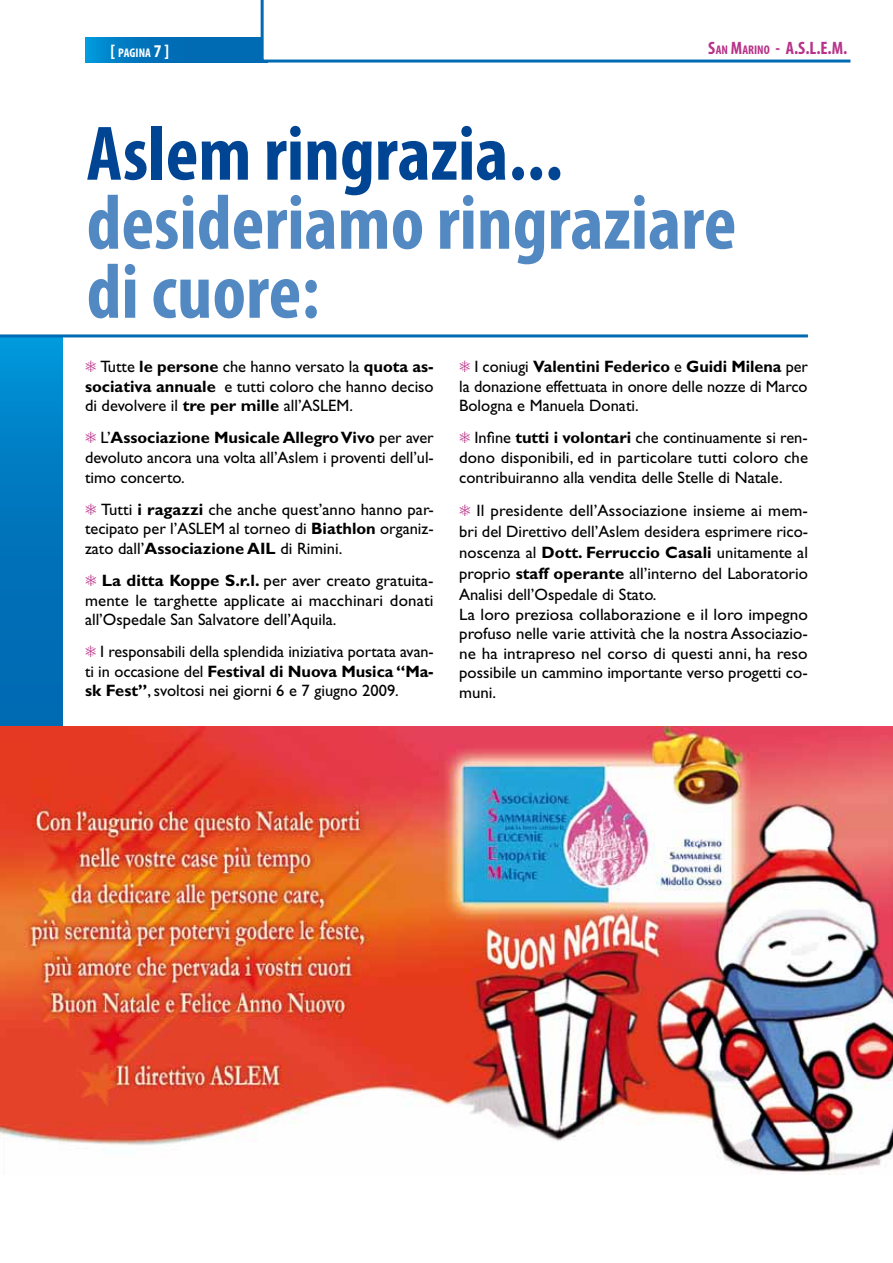
<style>
.page{position:relative;width:893px;height:1263px;background:#fff}
.page>*{position:absolute;margin:0;border:0;box-sizing:border-box;transform-origin:0 0}
.t1{font:700 condensed 78px/69px "Myriad Pro";color:#5389c2}
.t2{font:700 condensed 78px "Myriad Pro";color:#004494}
.t3{font:700 condensed 18px "Myriad Pro";color:#b73288}
.t4{font:16.5px/19.5px "Gill Sans";color:#000;text-align:justify}
.t5{font:16.5px/19.5px "Gill Sans";color:#000;text-align:justify;scale:1.04 1}
.t6{font:700 condensed 12.6px "Myriad Pro";color:#fff}
.s1{font-size:18px}
.s2{font-style:inherit}
.s3{font-size:12.6px}
.s4{color:#b73288}
.s5{font-weight:700}
</style>
<div class="page">
<svg style="left:85px;top:37px;width:174px;height:26px;background:#0074bb"></svg>
<svg style="left:259px;top:0;width:592px;height:63px"></svg>
<div style="left:0;top:336px;width:62px;height:412px;background:linear-gradient(to bottom,#008fd4,#0060aa)"></div>
<hr style="left:0;top:334px;width:808px;height:3px;background:#006ab3">
<img style="left:0;top:726px;width:893px;height:448px">
<p class="t6" style="left:111px;top:44px;width:60px"><span class="s1">[</span> PAGINA <span class="s1">7 ]</span></p>
<p class="t3" style="left:708px;top:37px;width:141px"><span class="s2">S</span><span class="s3">AN</span> <span class="s2">M</span><span class="s3">ARINO</span> <span class="s2">-</span> A.S.L.E.M.</p>
<h1 class="t2" style="left:87px;top:105px;width:478px">Aslem ringrazia...</h1>
<h1 class="t1" style="left:87px;top:187px;width:651px">desideriamo ringraziare di cuore:</h1>
<p class="t4" style="left:85px;top:357px;width:350px"><span class="s4">❅</span> Tutte <span class="s5">le persone</span> che hanno versato la <span class="s5">quota as&shy;sociativa annuale</span> e tutti coloro che hanno deciso di devolvere il <span class="s5">tre per mille</span> all’ASLEM.</p>
<p class="t4" style="left:85px;top:428px;width:350px"><span class="s4">❅</span> L’<span class="s5">Associazione Musicale Allegro Vivo</span> per aver devoluto ancora una volta all’Aslem i proventi dell’ul&shy;timo concerto.</p>
<p class="t4" style="left:85px;top:499px;width:350px"><span class="s4">❅</span> Tutti <span class="s5">i ragazzi</span> che anche quest’anno hanno par&shy;tecipato per l’ASLEM al torneo di <span class="s5">Biathlon</span> organiz&shy;zato dall’<span class="s5">Associazione AIL</span> di Rimini.</p>
<p class="t4" style="left:85px;top:571px;width:350px"><span class="s4">❅</span> <span class="s5">La ditta Koppe S.r.l.</span> per aver creato gratuita&shy;mente le targhette applicate ai macchinari donati all’Ospedale San Salvatore dell’Aquila.</p>
<p class="t4" style="left:85px;top:642px;width:350px"><span class="s4">❅</span> I responsabili della splendida iniziativa portata avan&shy;ti in occasione del <span class="s5">Festival di Nuova Musica “Ma&shy;sk Fest”</span>, svoltosi nei giorni 6 e 7 giugno 2009.</p>
<p class="t4" style="left:459px;top:357px;width:350px"><span class="s4">❅</span> I coniugi <span class="s5">Valentini Federico</span> e <span class="s5">Guidi Milena</span> per la donazione effettuata in onore delle nozze di Marco Bologna e Manuela Donati.</p>
<p class="t4" style="left:459px;top:428px;width:350px"><span class="s4">❅</span> Infine <span class="s5">tutti i volontari</span> che continuamente si ren&shy;dono disponibili, ed in particolare tutti coloro che contribuiranno alla vendita delle Stelle di Natale.</p>
<p class="t4" style="left:459px;top:500px;width:350px;line-height:21px"><span class="s4">❅</span> Il presidente dell’Associazione insieme ai mem&shy;bri del Direttivo dell’Aslem desidera esprimere rico&shy;noscenza al <span class="s5">Dott. Ferruccio Casali</span> unitamente al proprio <span class="s5">staff operante</span> all’interno del Laboratorio Analisi dell’Ospedale di Stato.</p>
<p class="t5" style="left:459px;top:604px;width:337px">La loro preziosa collaborazione e il loro impegno profuso nelle varie attività che la nostra Associazio&shy;ne ha intrapreso nel corso di questi anni, ha reso possibile un cammino importante verso progetti co&shy;muni.</p>
</div>
